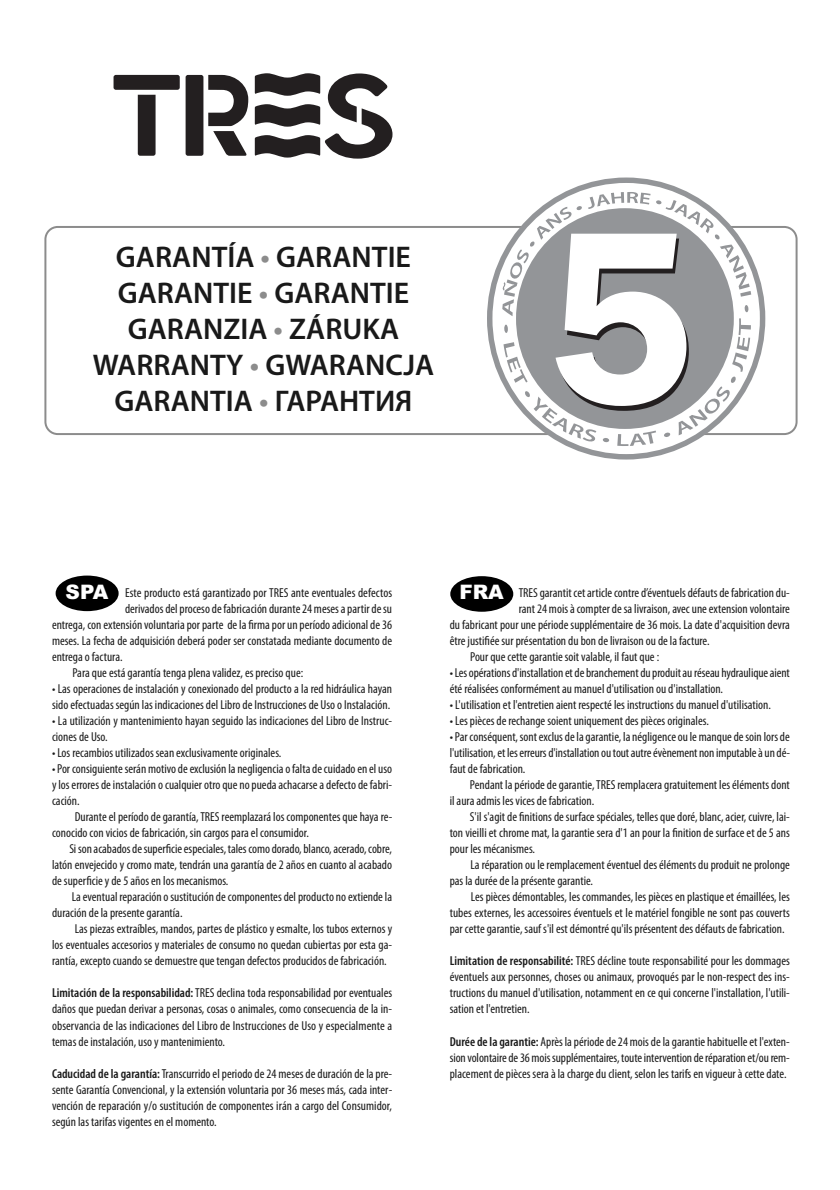
<style>
.page{position:relative;width:840px;height:1190px;background:#fff}
.page>*{position:absolute;margin:0;border:0;box-sizing:border-box;transform-origin:0 0}
.t1{font:600 30px/36px "Myriad Pro";color:#191919;text-align:center}
.t2{font:900 20px "Arial";color:#fff}
.t3{font:condensed 13px/16px "Myriad Pro";color:#191919;text-align:justify}
.s1{color:#8c8c8c}
.s2{font-weight:600}
</style>
<div class="page">
<svg style="left:44px;top:226px;width:754px;height:209px"></svg>
<svg style="left:490px;top:180px;width:273px;height:277px"></svg>
<svg style="left:502px;top:192px;width:249px;height:254px"></svg>
<div style="left:114px;top:75px;width:66px;height:15px;background:#231f20;border-radius:2px"></div>
<svg style="left:138px;top:95px;width:18px;height:61px"></svg>
<div style="left:186px;top:75px;width:17px;height:81px;background:#231f20;border-radius:2px"></div>
<svg style="left:208px;top:75px;width:40px;height:81px"></svg>
<svg style="left:255px;top:73px;width:138px;height:86px"></svg>
<div style="left:56px;top:576px;width:63px;height:35px;background:#000;border-radius:50%"></div>
<div style="left:450px;top:576px;width:63px;height:36px;background:#000;border-radius:50%"></div>
<h1 class="t1" style="left:93px;top:239px;width:343px">GARANTÍA <span class="s1">•</span> GARANTIE<br>GARANTIE <span class="s1">•</span> GARANTIE<br>GARANZIA <span class="s1">•</span> ZÁRUKA<br>WARRANTY <span class="s1">•</span> GWARANCJA<br>GARANTIA <span class="s1">•</span> ГАРАНТИЯ</h1>
<h2 class="t2" style="left:66px;top:580px;width:44px">SPA</h2>
<h2 class="t2" style="left:459px;top:581px;width:46px">FRA</h2>
<p class="t3" style="left:125px;top:585px;width:269px">Este producto está garantizado por TRES ante eventuales defectos</p>
<p class="t3" style="left:125px;top:601px;width:269px">derivados del proceso de fabricación durante 24 meses a partir de su</p>
<p class="t3" style="left:52px;top:617px;width:342px">entrega, con extensión voluntaria por parte de la firma por un período adicional de 36</p>
<p class="t3" style="left:52px;top:633px;width:342px">meses. La fecha de adquisición deberá poder ser constatada mediante documento de</p>
<p class="t3" style="left:52px;top:649px;width:72px">entrega o factura.</p>
<p class="t3" style="left:72px;top:666px;width:232px">Para que está garantía tenga plena validez, es preciso que:</p>
<p class="t3" style="left:52px;top:682px;width:342px">• Las operaciones de instalación y conexionado del producto a la red hidráulica hayan sido efectuadas según las indicaciones del Libro de Instrucciones de Uso o Instalación.</p>
<p class="t3" style="left:52px;top:714px;width:342px">• La utilización y mantenimiento hayan seguido las indicaciones del Libro de Instruc&shy;ciones de Uso.</p>
<p class="t3" style="left:52px;top:746px;width:231px">• Los recambios utilizados sean exclusivamente originales.</p>
<p class="t3" style="left:52px;top:762px;width:342px">• Por consiguiente serán motivo de exclusión la negligencia o falta de cuidado en el uso y los errores de instalación o cualquier otro que no pueda achacarse a defecto de fabri&shy;cación.</p>
<p class="t3" style="left:52px;top:810px;width:342px;text-indent:23px">Durante el período de garantía, TRES reemplazará los componentes que haya re&shy;conocido con vicios de fabricación, sin cargos para el consumidor.</p>
<p class="t3" style="left:52px;top:842px;width:342px;text-indent:17px">Si son acabados de superficie especiales, tales como dorado, blanco, acerado, cobre, latón envejecido y cromo mate, tendrán una garantía de 2 años en cuanto al acabado de superficie y de 5 años en los mecanismos.</p>
<p class="t3" style="left:52px;top:890px;width:342px;text-indent:20px">La eventual reparación o sustitución de componentes del producto no extiende la duración de la presente garantía.</p>
<p class="t3" style="left:52px;top:922px;width:342px;text-indent:23px">Las piezas extraíbles, mandos, partes de plástico y esmalte, los tubos externos y los eventuales accesorios y materiales de consumo no quedan cubiertas por esta ga&shy;rantía, excepto cuando se demuestre que tengan defectos producidos de fabricación.</p>
<p class="t3" style="left:52px;top:986px;width:342px"><span class="s2">Limitación de la responsabilidad:</span>TRES declina toda responsabilidad por eventuales daños que puedan derivar a personas, cosas o animales, como consecuencia de la in&shy;observancia de las indicaciones del Libro de Instrucciones de Uso y especialmente a temas de instalación, uso y mantenimiento.</p>
<p class="t3" style="left:52px;top:1066px;width:342px"><span class="s2">Caducidad de la garantía:</span>Transcurrido el periodo de 24 meses de duración de la pre&shy;sente Garantía Convencional, y la extensión voluntaria por 36 meses más, cada inter&shy;vención de reparación y/o sustitución de componentes irán a cargo del Consumidor, según las tarifas vigentes en el momento.</p>
<p class="t3" style="left:519px;top:585px;width:273px">TRES garantit cet article contre d’éventuels défauts de fabrication du-</p>
<p class="t3" style="left:519px;top:601px;width:273px">rant 24 mois à compter de sa livraison, avec une extension volontaire</p>
<p class="t3" style="left:450px;top:617px;width:342px">du fabricant pour une période supplémentaire de 36 mois. La date d'acquisition devra</p>
<p class="t3" style="left:450px;top:633px;width:261px">être justifiée sur présentation du bon de livraison ou de la facture.</p>
<p class="t3" style="left:470px;top:649px;width:191px">Pour que cette garantie soit valable, il faut que :</p>
<p class="t3" style="left:450px;top:666px;width:342px">• Les opérations d'installation et de branchement du produit au réseau hydraulique aient été réalisées conformément au manuel d'utilisation ou d'installation.</p>
<p class="t3" style="left:450px;top:698px;width:323px">• L'utilisation et l'entretien aient respecté les instructions du manuel d'utilisation.</p>
<p class="t3" style="left:450px;top:714px;width:261px">• Les pièces de rechange soient uniquement des pièces originales.</p>
<p class="t3" style="left:450px;top:730px;width:342px">• Par conséquent, sont exclus de la garantie, la négligence ou le manque de soin lors de l'utilisation, et les erreurs d'installation ou tout autre évènement non imputable à un dé&shy;faut de fabrication.</p>
<p class="t3" style="left:450px;top:778px;width:342px;text-indent:20px">Pendant la période de garantie, TRES remplacera gratuitement les éléments dont il aura admis les vices de fabrication.</p>
<p class="t3" style="left:450px;top:810px;width:342px;text-indent:20px">S'il s'agit de finitions de surface spéciales, telles que doré, blanc, acier, cuivre, lai&shy;ton vieilli et chrome mat, la garantie sera d'1 an pour la finition de surface et de 5 ans pour les mécanismes.</p>
<p class="t3" style="left:450px;top:858px;width:342px;text-indent:21px">La réparation ou le remplacement éventuel des éléments du produit ne prolonge pas la durée de la présente garantie.</p>
<p class="t3" style="left:450px;top:890px;width:342px;text-indent:21px">Les pièces démontables, les commandes, les pièces en plastique et émaillées, les tubes externes, les accessoires éventuels et le matériel fongible ne sont pas couverts par cette garantie, sauf s'il est démontré qu'ils présentent des défauts de fabrication.</p>
<p class="t3" style="left:450px;top:954px;width:342px"><span class="s2">Limitation de responsabilité:</span> TRES décline toute responsabilité pour les dommages éventuels aux personnes, choses ou animaux, provoqués par le non-respect des ins&shy;tructions du manuel d'utilisation, notamment en ce qui concerne l'installation, l'utili&shy;sation et l'entretien.</p>
<p class="t3" style="left:450px;top:1034px;width:342px"><span class="s2">Durée de la garantie:</span> Après la période de 24 mois de la garantie habituelle et l'exten&shy;sion volontaire de 36 mois supplémentaires, toute intervention de réparation et/ou rem&shy;placement de pièces sera à la charge du client, selon les tarifs en vigueur à cette date.</p>
</div>
